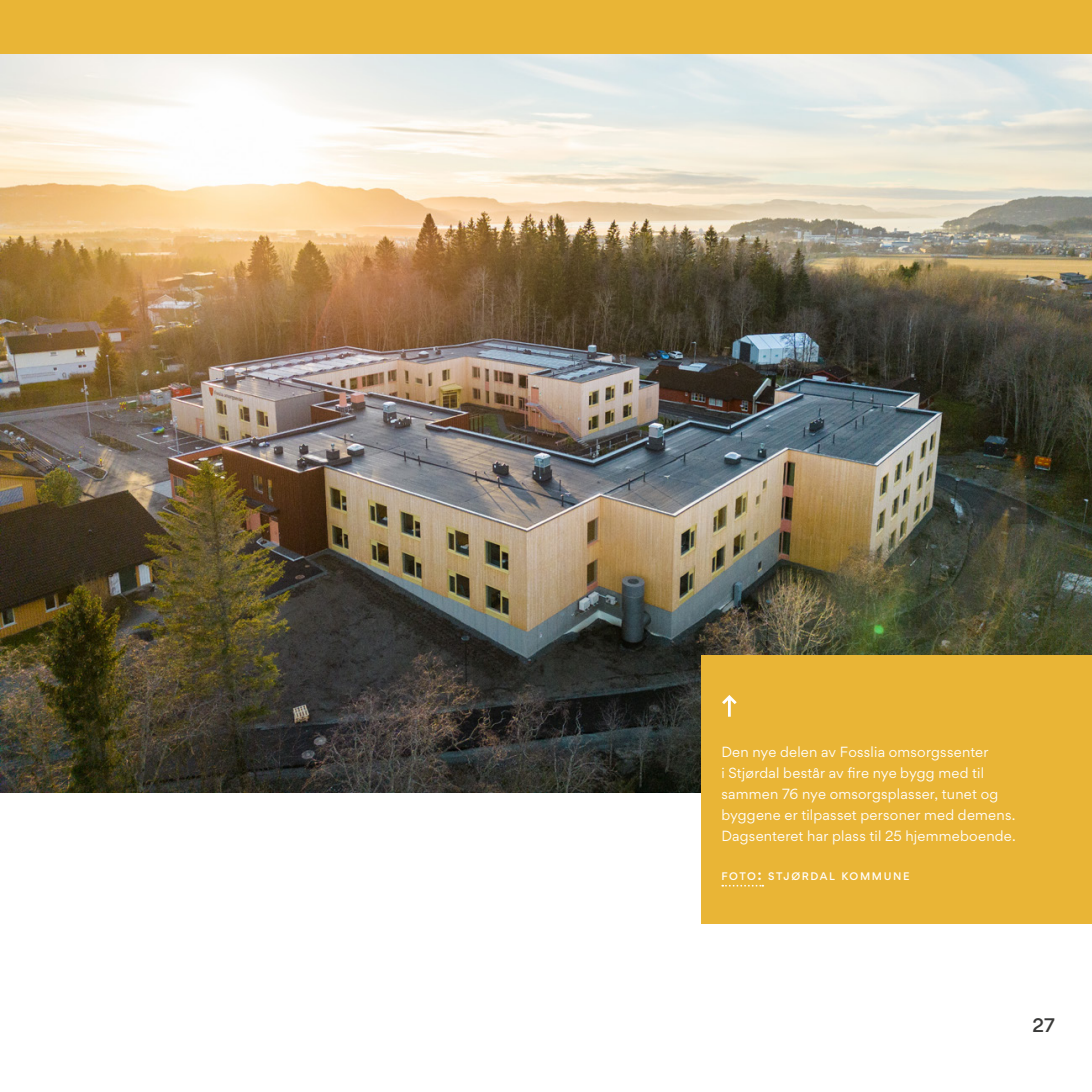
<style>
.page{position:relative;width:1092px;height:1092px;background:#fff}
.page>*{position:absolute;margin:0;border:0;box-sizing:border-box;transform-origin:0 0}
.t1{font:500 17.5px "Gordita";color:#3a3a39}
.t2{font:13.12px/21px "Gordita";letter-spacing:.02em;color:#fff}
.t3{font:500 9.8px "Gordita";letter-spacing:.16em;color:#fff}
.s1{font-size:14px}
</style>
<div class="page">
<div style="left:0;top:0;width:1091px;height:55px;background:#e9b536"></div>
<img style="left:0;top:55px;width:1091px;height:737px">
<div style="left:701px;top:655px;width:375px;height:268px;background:#e9b536"></div>
<svg style="left:722px;top:884px;width:41px;height:2px"></svg>
<svg style="left:722px;top:695px;width:15px;height:22px"></svg>
<div style="left:1069px;top:655px;width:22px;height:268px;background:#e9b536"></div>
<p class="t2" style="left:721px;top:741px;width:296px">Den nye delen av Fosslia omsorgssenter<br>i Stjørdal består av fire nye bygg med til sammen 76 nye omsorgsplasser, tunet og byggene er tilpasset personer med demens.<br>Dagsenteret har plass til 25 hjemmeboende.</p>
<p class="t3" style="left:721px;top:868px;width:190px">FOTO<span class="s1">:</span> STJØRDAL KOMMUNE</p>
<h1 class="t1" style="left:1032px;top:1012px;width:24px">27</h1>
</div>
